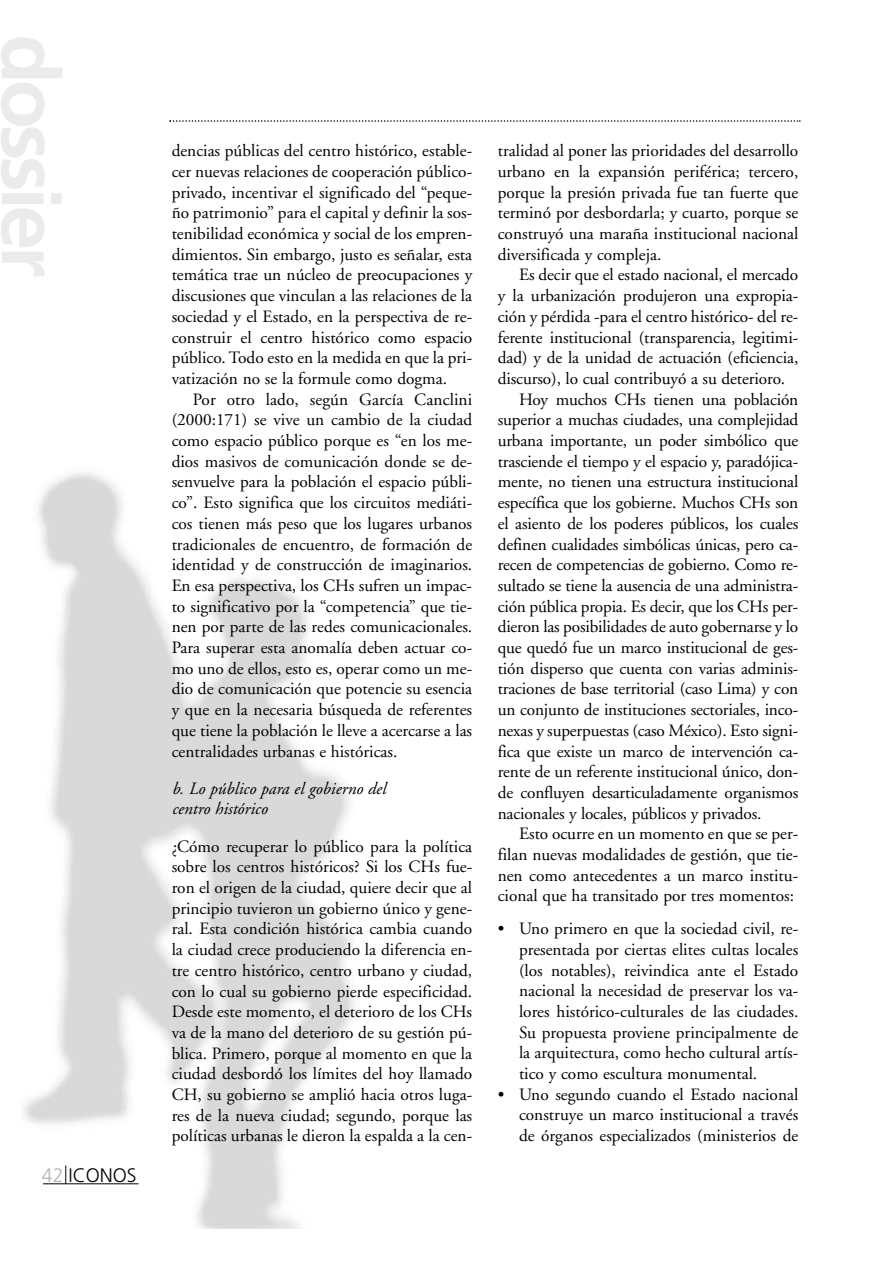
<style>
.page{position:relative;width:893px;height:1263px;background:#fff}
.page>*{position:absolute;margin:0;border:0;box-sizing:border-box;transform-origin:0 0}
.t1{font:300 19.5px "Frutiger";color:#000}
.t2{font:17.25px/20.7px "Adobe Garamond";letter-spacing:-.01em;color:#000;text-align:justify}
.t3{font:italic 17.25px/20.7px "Adobe Garamond";color:#000}
.s1{color:#b3b3b3}
</style>
<div class="page">
<img style="left:23px;top:472px;width:332px;height:756px">
<hr style="left:43px;top:1184px;width:95px;height:1px;background:#000">
<svg style="left:65px;top:1166px;width:1px;height:18px"></svg>
<svg style="left:169px;top:120px;width:631px;height:2px"></svg>
<p class="t1" style="left:42px;top:1167px;width:96px"><span class="s1">42</span> ICONOS</p>
<p class="t2" style="left:172px;top:142px;width:302px">dencias públicas del centro histórico, estable&shy;cer nuevas relaciones de cooperación público&shy;privado, incentivar el significado del “peque&shy;ño patrimonio” para el capital y definir la sos&shy;tenibilidad económica y social de los empren&shy;dimientos. Sin embargo, justo es señalar, esta temática trae un núcleo de preocupaciones y discusiones que vinculan a las relaciones de la sociedad y el Estado, en la perspectiva de re&shy;construir el centro histórico como espacio público. Todo esto en la medida en que la pri&shy;vatización no se la formule como dogma.</p>
<p class="t2" style="left:172px;top:390px;width:302px;text-indent:21px">Por otro lado, según García Canclini (2000:171) se vive un cambio de la ciudad como espacio público porque es “en los me&shy;dios masivos de comunicación donde se de&shy;senvuelve para la población el espacio públi&shy;co”. Esto significa que los circuitos mediáti&shy;cos tienen más peso que los lugares urbanos tradicionales de encuentro, de formación de identidad y de construcción de imaginarios.<br>En esa perspectiva, los CHs sufren un impac&shy;to significativo por la “competencia” que tie&shy;nen por parte de las redes comunicacionales.<br>Para superar esta anomalía deben actuar co&shy;mo uno de ellos, esto es, operar como un me&shy;dio de comunicación que potencie su esencia y que en la necesaria búsqueda de referentes que tiene la población le lleve a acercarse a las centralidades urbanas e históricas.</p>
<p class="t3" style="left:172px;top:779px;width:216px">b. Lo público para el gobierno del centro histórico</p>
<p class="t2" style="left:172px;top:837px;width:302px">¿Cómo recuperar lo público para la política sobre los centros históricos? Si los CHs fue&shy;ron el origen de la ciudad, quiere decir que al principio tuvieron un gobierno único y gene&shy;ral. Esta condición histórica cambia cuando la ciudad crece produciendo la diferencia en&shy;tre centro histórico, centro urbano y ciudad, con lo cual su gobierno pierde especificidad.<br>Desde este momento, el deterioro de los CHs va de la mano del deterioro de su gestión pú&shy;blica. Primero, porque al momento en que la ciudad desbordó los límites del hoy llamado CH, su gobierno se amplió hacia otros luga&shy;res de la nueva ciudad; segundo, porque las políticas urbanas le dieron la espalda a la cen-</p>
<p class="t2" style="left:497px;top:142px;width:302px">tralidad al poner las prioridades del desarrollo urbano en la expansión periférica; tercero, porque la presión privada fue tan fuerte que terminó por desbordarla; y cuarto, porque se construyó una maraña institucional nacional diversificada y compleja.</p>
<p class="t2" style="left:519px;top:266px;width:281px">Es decir que el estado nacional, el mercado</p>
<p class="t2" style="left:497px;top:287px;width:302px">y la urbanización produjeron una expropia-</p>
<p class="t2" style="left:497px;top:308px;width:302px">ción y pérdida -para el centro histórico- del re-</p>
<p class="t2" style="left:497px;top:328px;width:302px">ferente institucional (transparencia, legitimi-</p>
<p class="t2" style="left:497px;top:349px;width:302px">dad) y de la unidad de actuación (eficiencia,</p>
<p class="t2" style="left:497px;top:370px;width:289px">discurso), lo cual contribuyó a su deterioro.</p>
<p class="t2" style="left:519px;top:390px;width:281px">Hoy muchos CHs tienen una población</p>
<p class="t2" style="left:497px;top:411px;width:302px">superior a muchas ciudades, una complejidad</p>
<p class="t2" style="left:497px;top:432px;width:302px">urbana importante, un poder simbólico que</p>
<p class="t2" style="left:497px;top:452px;width:302px">trasciende el tiempo y el espacio y, paradójica-</p>
<p class="t2" style="left:497px;top:473px;width:302px">mente, no tienen una estructura institucional</p>
<p class="t2" style="left:497px;top:494px;width:302px">específica que los gobierne. Muchos CHs son</p>
<p class="t2" style="left:497px;top:515px;width:302px">el asiento de los poderes públicos, los cuales</p>
<p class="t2" style="left:497px;top:535px;width:302px">definen cualidades simbólicas únicas, pero ca-</p>
<p class="t2" style="left:497px;top:556px;width:302px">recen de competencias de gobierno. Como re-</p>
<p class="t2" style="left:497px;top:577px;width:302px">sultado se tiene la ausencia de una administra-</p>
<p class="t2" style="left:497px;top:597px;width:302px">ción pública propia. Es decir, que los CHs per-</p>
<p class="t2" style="left:497px;top:618px;width:302px">dieron las posibilidades de auto gobernarse y lo</p>
<p class="t2" style="left:497px;top:639px;width:302px">que quedó fue un marco institucional de ges-</p>
<p class="t2" style="left:497px;top:659px;width:302px">tión disperso que cuenta con varias adminis-</p>
<p class="t2" style="left:497px;top:680px;width:302px">traciones de base territorial (caso Lima) y con</p>
<p class="t2" style="left:497px;top:701px;width:302px">un conjunto de instituciones sectoriales, inco-</p>
<p class="t2" style="left:497px;top:722px;width:302px">nexas y superpuestas (caso México). Esto signi-</p>
<p class="t2" style="left:497px;top:742px;width:302px">fica que existe un marco de intervención ca-</p>
<p class="t2" style="left:497px;top:763px;width:302px">rente de un referente institucional único, don-</p>
<p class="t2" style="left:497px;top:784px;width:302px">de confluyen desarticuladamente organismos</p>
<p class="t2" style="left:497px;top:804px;width:265px">nacionales y locales, públicos y privados.</p>
<p class="t2" style="left:519px;top:825px;width:281px">Esto ocurre en un momento en que se per-</p>
<p class="t2" style="left:497px;top:846px;width:302px">filan nuevas modalidades de gestión, que tie-</p>
<p class="t2" style="left:497px;top:866px;width:302px">nen como antecedentes a un marco institu-</p>
<p class="t2" style="left:497px;top:887px;width:298px">cional que ha transitado por tres momentos:</p>
<p class="t2" style="left:519px;top:920px;width:281px;text-indent:-21px">• Uno primero en que la sociedad civil, re&shy;presentada por ciertas elites cultas locales (los notables), reivindica ante el Estado nacional la necesidad de preservar los va&shy;lores histórico-culturales de las ciudades.<br>Su propuesta proviene principalmente de la arquitectura, como hecho cultural artís&shy;tico y como escultura monumental.</p>
<p class="t2" style="left:519px;top:1085px;width:281px;text-indent:-21px">• Uno segundo cuando el Estado nacional construye un marco institucional a través de órganos especializados (ministerios de</p>
</div>
